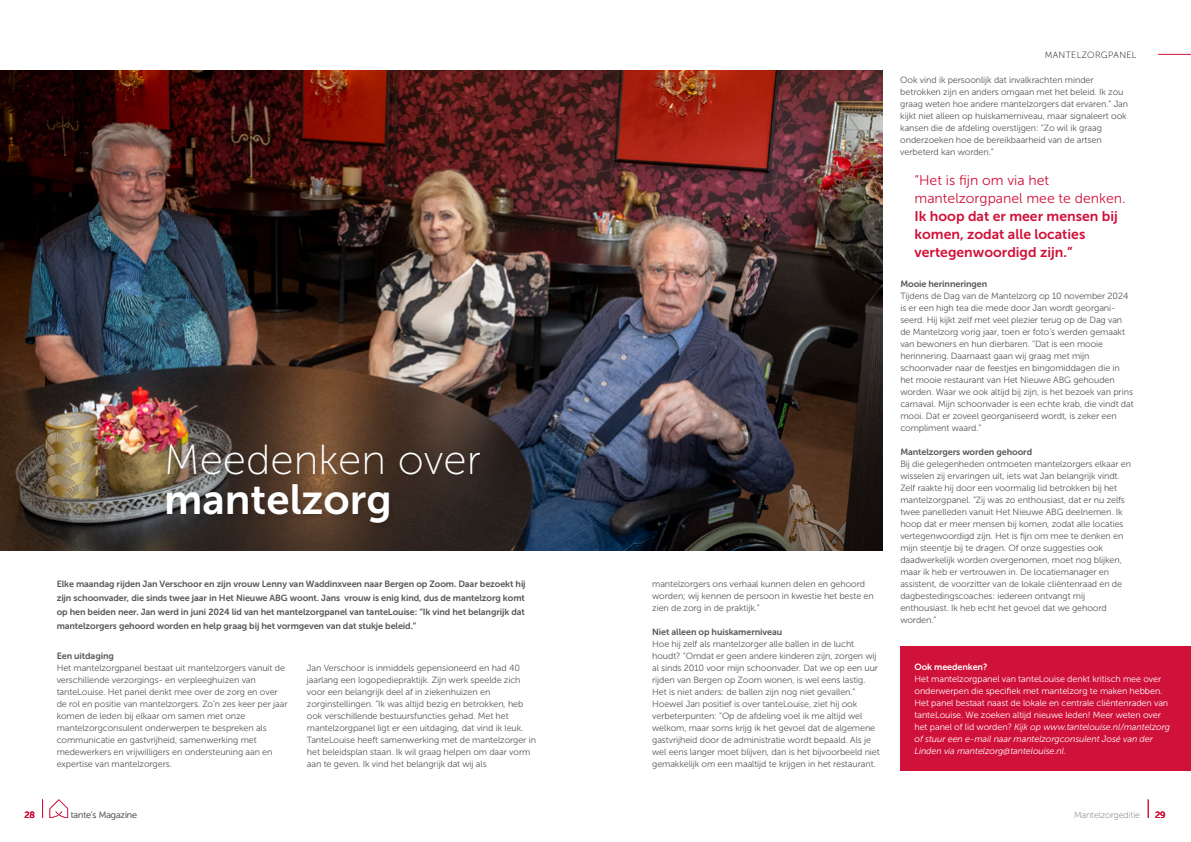
<style>
.page{position:relative;width:1191px;height:842px;background:#fff}
.page>*{position:absolute;margin:0;border:0;box-sizing:border-box;transform-origin:0 0}
.t1{font:42px "Museo Sans 100";color:#fff}
.t2{font:42px "Museo Sans 700";color:#fff}
.t3{font:14px/18px "Museo Sans 700";color:#d01139}
.t4{font:14px/18px "Museo Sans 300";color:#d01139}
.t5{font:9px/12px "Museo Sans 300";letter-spacing:-.01em;color:#575756}
.t6{font:9px/14px "Museo Sans 700";letter-spacing:-.01em;color:#575756;text-align:justify}
.t7{font:9px/12px "Museo Sans 300";letter-spacing:-.01em;color:#fff}
.t8{font:9px "Museo Sans 100";letter-spacing:-.01em;color:#706f6f}
.t9{font:9px "Museo Sans 100";letter-spacing:.04em;color:#000}
.t10{font:9px "Museo Sans 700";letter-spacing:-.01em;color:#fff}
.t11{font:9px "Museo Sans 500";color:#d01139}
.s1{font-style:italic}
</style>
<div class="page">
<svg style="left:1148px;top:799px;width:1px;height:19px"></svg>
<img style="left:0;top:71px;width:882px;height:480px">
<div style="left:900px;top:646px;width:291px;height:125px;background:#d01139"></div>
<div style="left:165px;top:442px;width:324px;height:89px;background:#000;opacity:.15"></div>
<svg style="left:50px;top:799px;width:18px;height:19px"></svg>
<svg style="left:42px;top:799px;width:1px;height:19px"></svg>
<hr style="left:1158px;top:54px;width:33px;height:1px;background:#d01139">
<h1 class="t1" style="left:164px;top:438px;width:318px">Meedenken over</h1>
<h1 class="t2" style="left:164px;top:476px;width:229px">mantelzorg</h1>
<p class="t6" style="left:57px;top:576px;width:470px">Elke maandag rijden Jan Verschoor en zijn vrouw Lenny van Waddinxveen naar Bergen op Zoom. Daar bezoekt hij zijn schoonvader, die sinds twee jaar in Het Nieuwe ABG woont. Jans vrouw is enig kind, dus de mantelzorg komt op hen beiden neer. Jan werd in juni 2024 lid van het mantelzorgpanel van tanteLouise: “Ik vind het belangrijk dat mantelzorgers gehoord worden en help graag bij het vormgeven van dat stukje beleid.”</p>
<p class="t6" style="left:57px;top:649px;width:59px">Een uitdaging</p>
<p class="t5" style="left:57px;top:662px;width:232px">Het mantelzorgpanel bestaat uit mantelzorgers vanuit de verschillende verzorgings- en verpleeghuizen van tanteLouise. Het panel denkt mee over de zorg en over de rol en positie van mantelzorgers. Zo’n zes keer per jaar komen de leden bij elkaar om samen met onze mantelzorgconsulent onderwerpen te bespreken als communicatie en gastvrijheid, samenwerking met medewerkers en vrijwilligers en ondersteuning aan en expertise van mantelzorgers.</p>
<p class="t5" style="left:307px;top:662px;width:231px">Jan Verschoor is inmiddels gepensioneerd en had 40 jaarlang een logopediepraktijk. Zijn werk speelde zich voor een belangrijk deel af in ziekenhuizen en zorginstellingen. “Ik was altijd bezig en betrokken, heb ook verschillende bestuursfuncties gehad. Met het mantelzorgpanel ligt er een uitdaging, dat vind ik leuk.<br>TanteLouise heeft samenwerking met de mantelzorger in het beleidsplan staan. Ik wil graag helpen om daar vorm aan te geven. Ik vind het belangrijk dat wij als</p>
<p class="t5" style="left:652px;top:578px;width:223px">mantelzorgers ons verhaal kunnen delen en gehoord worden; wij kennen de persoon in kwestie het beste en zien de zorg in de praktijk.”</p>
<p class="t6" style="left:652px;top:625px;width:131px">Niet alleen op huiskamerniveau</p>
<p class="t5" style="left:652px;top:638px;width:229px">Hoe hij zelf als mantelzorger alle ballen in de lucht houdt? “Omdat er geen andere kinderen zijn, zorgen wij al sinds 2010 voor mijn schoonvader. Dat we op een uur rijden van Bergen op Zoom wonen, is wel eens lastig.<br>Het is niet anders: de ballen zijn nog niet gevallen.” Hoewel Jan positief is over tanteLouise, ziet hij ook verbeterpunten: “Op de afdeling voel ik me altijd wel welkom, maar soms krijg ik het gevoel dat de algemene gastvrijheid door de administratie wordt bepaald. Als je wel eens langer moet blijven, dan is het bijvoorbeeld niet gemakkelijk om een maaltijd te krijgen in het restaurant.</p>
<p class="t9" style="left:1044px;top:50px;width:93px">MANTELZORGPANEL</p>
<p class="t5" style="left:900px;top:74px;width:229px">Ook vind ik persoonlijk dat invalkrachten minder betrokken zijn en anders omgaan met het beleid. Ik zou graag weten hoe andere mantelzorgers dat ervaren.” Jan kijkt niet alleen op huiskamerniveau, maar signaleert ook kansen die de afdeling overstijgen: “Zo wil ik graag onderzoeken hoe de bereikbaarheid van de artsen verbeterd kan worden.”</p>
<h2 class="t4" style="left:914px;top:171px;width:212px">“Het is fijn om via het mantelzorgpanel mee te denken.</h2>
<h2 class="t3" style="left:914px;top:207px;width:205px">Ik hoop dat er meer mensen bij komen, zodat alle locaties vertegenwoordigd zijn.”</h2>
<p class="t6" style="left:900px;top:277px;width:88px">Mooie herinneringen</p>
<p class="t5" style="left:900px;top:290px;width:235px">Tijdens de Dag van de Mantelzorg op 10 november 2024 is er een high tea die mede door Jan wordt georgani&shy;seerd. Hij kijkt zelf met veel plezier terug op de Dag van de Mantelzorg vorig jaar, toen er foto’s werden gemaakt van bewoners en hun dierbaren. “Dat is een mooie herinnering. Daarnaast gaan wij graag met mijn schoonvader naar de feestjes en bingomiddagen die in het mooie restaurant van Het Nieuwe ABG gehouden worden. Waar we ook altijd bij zijn, is het bezoek van prins carnaval. Mijn schoonvader is een echte krab, die vindt dat mooi. Dat er zoveel georganiseerd wordt, is zeker een compliment waard.”</p>
<p class="t6" style="left:900px;top:445px;width:133px">Mantelzorgers worden gehoord</p>
<p class="t5" style="left:900px;top:458px;width:232px">Bij die gelegenheden ontmoeten mantelzorgers elkaar en wisselen zij ervaringen uit, iets wat Jan belangrijk vindt.<br>Zelf raakte hij door een voormalig lid betrokken bij het mantelzorgpanel. “Zij was zo enthousiast, dat er nu zelfs twee panelleden vanuit Het Nieuwe ABG deelnemen. Ik hoop dat er meer mensen bij komen, zodat alle locaties vertegenwoordigd zijn. Het is fijn om mee te denken en mijn steentje bij te dragen. Of onze suggesties ook daadwerkelijk worden overgenomen, moet nog blijken, maar ik heb er vertrouwen in. De locatiemanager en assistent, de voorzitter van de lokale cliëntenraad en de dagbestedingscoaches: iedereen ontvangt mij enthousiast. Ik heb echt het gevoel dat we gehoord worden.”</p>
<p class="t10" style="left:914px;top:662px;width:74px">Ook meedenken?</p>
<p class="t7" style="left:914px;top:673px;width:257px">Het mantelzorgpanel van tanteLouise denkt kritisch mee over onderwerpen die specifiek met mantelzorg te maken hebben.<br>Het panel bestaat naast de lokale en centrale cliëntenraden van tanteLouise. We zoeken altijd nieuwe leden! Meer weten over het panel of lid worden? <span class="s1">Kijk op www.tantelouise.nl/mantelzorg of stuur een e-mail naar mantelzorgconsulent José van der Linden via mantelzorg@tantelouise.nl.</span></p>
<p class="t11" style="left:25px;top:810px;width:12px">28</p>
<p class="t8" style="left:71px;top:810px;width:68px">tante’s Magazine</p>
<p class="t11" style="left:1155px;top:810px;width:12px">29</p>
<p class="t8" style="left:1074px;top:810px;width:68px">Mantelzorgeditie</p>
</div>
